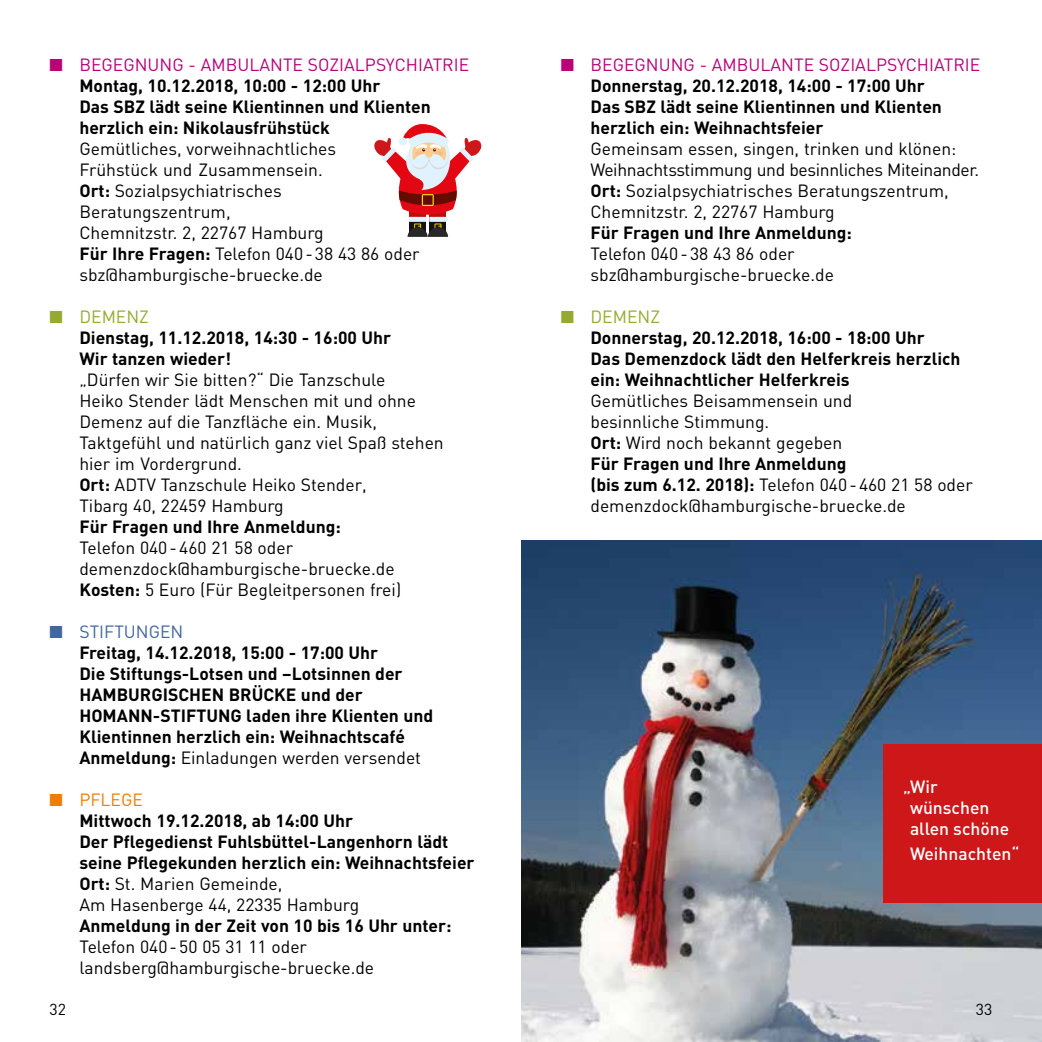
<style>
.page{position:relative;width:1042px;height:1042px;background:#fff}
.page>*{position:absolute;margin:0;border:0;box-sizing:border-box;transform-origin:0 0}
.t1{font:17.5px/21px "DIN";color:#000}
.t2{font:700 17.5px/21px "DIN";color:#000}
.t3{font:500 17.5px/21px "DIN";color:#fff}
.t4{font:15.75px "DIN";color:#000}
.s1{color:#b90276}
.s2{font-weight:400;color:#b90276}
.s3{font-weight:700}
.s4{color:#95aa30}
.s5{font-weight:400;color:#95aa30}
.s6{color:#42669f}
.s7{font-weight:400;color:#42669f}
.s8{font-weight:400}
.s9{color:#ef7d00}
.s10{font-weight:400;color:#ef7d00}
</style>
<div class="page">
<img style="left:521px;top:541px;width:521px;height:501px">
<div style="left:883px;top:744px;width:159px;height:159px;background:#cd1719"></div>
<div style="left:430px;top:219px;width:16px;height:15px;background:#131313"></div>
<div style="left:429px;top:217px;width:18px;height:5px;background:#dff2fd"></div>
<div style="left:409px;top:219px;width:17px;height:15px;background:#131313"></div>
<div style="left:409px;top:217px;width:17px;height:5px;background:#dff2fd"></div>
<svg style="left:407px;top:223px;width:41px;height:14px"></svg>
<svg style="left:374px;top:124px;width:108px;height:93px"></svg>
<p class="t2" style="left:79px;top:53px;width:391px;text-indent:-30px"><span class="s1">■</span> <span class="s2">BEGEGNUNG - AMBULANTE SOZIALPSYCHIATRIE </span>Montag, 10.12.2018, 10:00 - 12:00 Uhr<br>Das SBZ lädt seine Klientinnen und Klienten herzlich ein: Nikolausfrühstück</p>
<p class="t1" style="left:79px;top:137px;width:342px">Gemütliches, vorweihnachtliches<br>Frühstück und Zusammensein.<br><span class="s3">Ort:</span> Sozialpsychiatrisches<br>Beratungszentrum,<br>Chemnitzstr. 2, 22767 Hamburg<br><span class="s3">Für Ihre Fragen:</span> Telefon 040-38 43 86 oder sbz@hamburgische-bruecke.de</p>
<p class="t2" style="left:79px;top:305px;width:313px;text-indent:-30px"><span class="s4">■</span> <span class="s5">DEMENZ<br></span>Dienstag, 11.12.2018, 14:30 - 16:00 Uhr<br>Wir tanzen wieder!</p>
<p class="t1" style="left:79px;top:368px;width:366px">„Dürfen wir Sie bitten?“ Die Tanzschule<br>Heiko Stender lädt Menschen mit und ohne Demenz auf die Tanzfläche ein. Musik, Taktgefühl und natürlich ganz viel Spaß stehen hier im Vordergrund.<br><span class="s3">Ort:</span> ADTV Tanzschule Heiko Stender,<br>Tibarg 40, 22459 Hamburg</p>
<p class="t2" style="left:79px;top:515px;width:263px">Für Fragen und Ihre Anmeldung:</p>
<p class="t1" style="left:79px;top:536px;width:323px">Telefon 040-460 21 58 oder demenzdock@hamburgische-bruecke.de<br><span class="s3">Kosten:</span> 5 Euro (Für Begleitpersonen frei)</p>
<p class="t2" style="left:79px;top:620px;width:355px;text-indent:-30px"><span class="s6">■</span> <span class="s7">STIFTUNGEN<br></span>Freitag, 14.12.2018, 15:00 - 17:00 Uhr<br>Die Stiftungs-Lotsen und –Lotsinnen der HAMBURGISCHEN BRÜCKE und der HOMANN-STIFTUNG laden ihre Klienten und Klientinnen herzlich ein: Weihnachtscafé Anmeldung: <span class="s8">Einladungen werden versendet</span></p>
<p class="t2" style="left:79px;top:788px;width:397px;text-indent:-30px"><span class="s9">■</span> <span class="s10">PFLEGE<br></span>Mittwoch 19.12.2018, ab 14:00 Uhr<br>Der Pflegedienst Fuhlsbüttel-Langenhorn lädt seine Pflegekunden herzlich ein: Weihnachtsfeier Ort: <span class="s8">St. Marien Gemeinde,<br>Am Hasenberge 44, 22335 Hamburg</span></p>
<p class="t2" style="left:79px;top:914px;width:374px">Anmeldung in der Zeit von 10 bis 16 Uhr unter:</p>
<p class="t1" style="left:79px;top:935px;width:296px">Telefon 040-50 05 31 11 oder landsberg@hamburgische-bruecke.de</p>
<p class="t4" style="left:50px;top:999px;width:18px">32</p>
<p class="t2" style="left:590px;top:53px;width:391px;text-indent:-30px"><span class="s1">■</span> <span class="s2">BEGEGNUNG - AMBULANTE SOZIALPSYCHIATRIE </span>Donnerstag, 20.12.2018, 14:00 - 17:00 Uhr<br>Das SBZ lädt seine Klientinnen und Klienten herzlich ein: Weihnachtsfeier</p>
<p class="t1" style="left:590px;top:137px;width:390px">Gemeinsam essen, singen, trinken und klönen:<br>Weihnachtsstimmung und besinnliches Miteinander.<br><span class="s3">Ort:</span> Sozialpsychiatrisches Beratungszentrum, Chemnitzstr. 2, 22767 Hamburg</p>
<p class="t2" style="left:590px;top:221px;width:263px">Für Fragen und Ihre Anmeldung:</p>
<p class="t1" style="left:590px;top:242px;width:245px">Telefon 040-38 43 86 oder sbz@hamburgische-bruecke.de</p>
<p class="t2" style="left:590px;top:305px;width:371px;text-indent:-30px"><span class="s4">■</span> <span class="s5">DEMENZ<br></span>Donnerstag, 20.12.2018, 16:00 - 18:00 Uhr<br>Das Demenzdock lädt den Helferkreis herzlich ein: Weihnachtlicher Helferkreis</p>
<p class="t1" style="left:590px;top:389px;width:384px">Gemütliches Beisammensein und<br>besinnliche Stimmung.<br><span class="s3">Ort:</span> Wird noch bekannt gegeben<br><span class="s3">Für Fragen und Ihre Anmeldung<br>(bis zum 6.12. 2018):</span> Telefon 040-460 21 58 oder demenzdock@hamburgische-bruecke.de</p>
<p class="t3" style="left:910px;top:776px;width:101px;text-indent:-7px">„Wir wünschen allen schöne</p>
<p class="t3" style="left:910px;top:842px;width:111px">Weihnachten“</p>
<p class="t4" style="left:976px;top:999px;width:18px">33</p>
</div>
